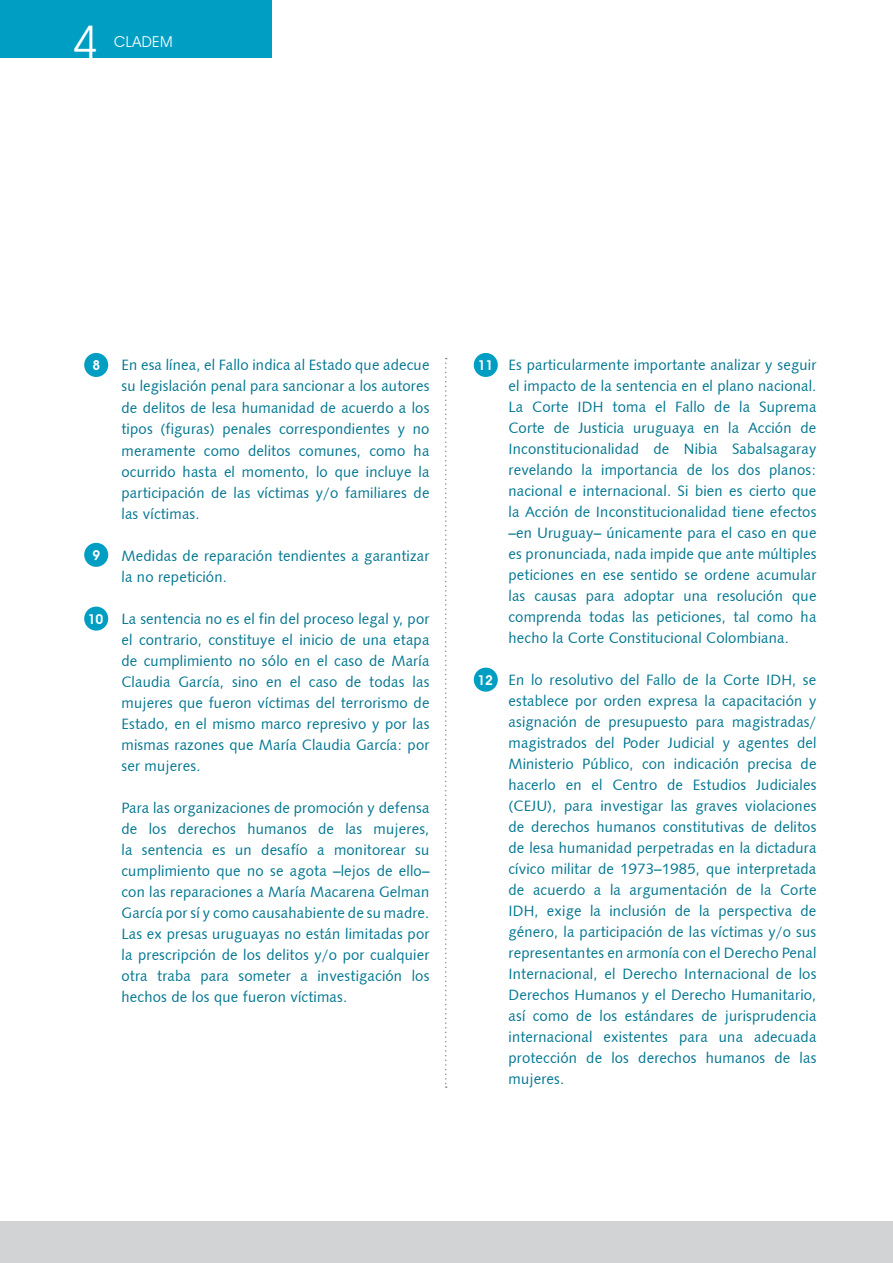
<style>
.page{position:relative;width:893px;height:1263px;background:#fff}
.page>*{position:absolute;margin:0;border:0;box-sizing:border-box;transform-origin:0 0}
.t1{font:45px "Avant Garde IT Cby BT";color:#fff}
.t2{font:15px/21px "Humanist 531 BT Roman A";letter-spacing:.01em;color:#007691;text-align:justify}
.t3{font:15px "Avant Garde IT Cby BT";letter-spacing:.03em;color:#fff}
.t4{font:600 13.5px "Avant Garde IT Cby BT";color:#fff}
</style>
<div class="page">
<div style="left:0;top:0;width:272px;height:58px;background:#009ec2"></div>
<div style="left:0;top:1221px;width:893px;height:42px;background:#d1d3d4"></div>
<svg style="left:445px;top:358px;width:2px;height:730px"></svg>
<div style="left:84px;top:543px;width:24px;height:24px;background:#009ec2;border-radius:50%"></div>
<div style="left:84px;top:607px;width:24px;height:24px;background:#009ec2;border-radius:50%"></div>
<div style="left:474px;top:353px;width:24px;height:24px;background:#009ec2;border-radius:50%"></div>
<div style="left:474px;top:668px;width:24px;height:24px;background:#009ec2;border-radius:50%"></div>
<div style="left:84px;top:353px;width:24px;height:24px;background:#009ec2;border-radius:50%"></div>
<h1 class="t1" style="left:73px;top:15px;width:27px">4</h1>
<p class="t3" style="left:114px;top:33px;width:60px">CLADEM</p>
<p class="t4" style="left:92px;top:357px;width:9px">8</p>
<p class="t4" style="left:92px;top:547px;width:9px">9</p>
<p class="t4" style="left:88px;top:611px;width:17px">10</p>
<p class="t2" style="left:122px;top:354px;width:309px">En esa línea, el Fallo indica al Estado que adecue su legislación penal para sancionar a los autores de delitos de lesa humanidad de acuerdo a los tipos (figuras) penales correspondientes y no meramente como delitos comunes, como ha ocurrido hasta el momento, lo que incluye la participación de las víctimas y/o familiares de las víctimas.</p>
<p class="t2" style="left:122px;top:545px;width:309px">Medidas de reparación tendientes a garantizar la no repetición.</p>
<p class="t2" style="left:122px;top:608px;width:309px">La sentencia no es el fin del proceso legal y, por el contrario, constituye el inicio de una etapa de cumplimiento no sólo en el caso de María Claudia García, sino en el caso de todas las mujeres que fueron víctimas del terrorismo de Estado, en el mismo marco represivo y por las mismas razones que María Claudia García: por ser mujeres.</p>
<p class="t2" style="left:122px;top:797px;width:309px">Para las organizaciones de promoción y defensa de los derechos humanos de las mujeres, la sentencia es un desafío a monitorear su cumplimiento que no se agota –lejos de ello– con las reparaciones a María Macarena Gelman García por sí y como causahabiente de su madre.<br>Las ex presas uruguayas no están limitadas por la prescripción de los delitos y/o por cualquier otra traba para someter a investigación los hechos de los que fueron víctimas.</p>
<p class="t4" style="left:478px;top:357px;width:17px">11</p>
<p class="t4" style="left:477px;top:672px;width:17px">12</p>
<p class="t2" style="left:508px;top:354px;width:309px">Es particularmente importante analizar y seguir el impacto de la sentencia en el plano nacional.<br>La Corte IDH toma el Fallo de la Suprema Corte de Justicia uruguaya en la Acción de Inconstitucionalidad de Nibia Sabalsagaray revelando la importancia de los dos planos: nacional e internacional. Si bien es cierto que la Acción de Inconstitucionalidad tiene efectos –en Uruguay– únicamente para el caso en que es pronunciada, nada impide que ante múltiples peticiones en ese sentido se ordene acumular las causas para adoptar una resolución que comprenda todas las peticiones, tal como ha hecho la Corte Constitucional Colombiana.</p>
<p class="t2" style="left:508px;top:669px;width:309px">En lo resolutivo del Fallo de la Corte IDH, se establece por orden expresa la capacitación y asignación de presupuesto para magistradas/ magistrados del Poder Judicial y agentes del Ministerio Público, con indicación precisa de hacerlo en el Centro de Estudios Judiciales (CEJU), para investigar las graves violaciones de derechos humanos constitutivas de delitos de lesa humanidad perpetradas en la dictadura cívico militar de 1973–1985, que interpretada de acuerdo a la argumentación de la Corte IDH, exige la inclusión de la perspectiva de género, la participación de las víctimas y/o sus representantes en armonía con el Derecho Penal Internacional, el Derecho Internacional de los Derechos Humanos y el Derecho Humanitario, así como de los estándares de jurisprudencia internacional existentes para una adecuada protección de los derechos humanos de las mujeres.</p>
</div>
